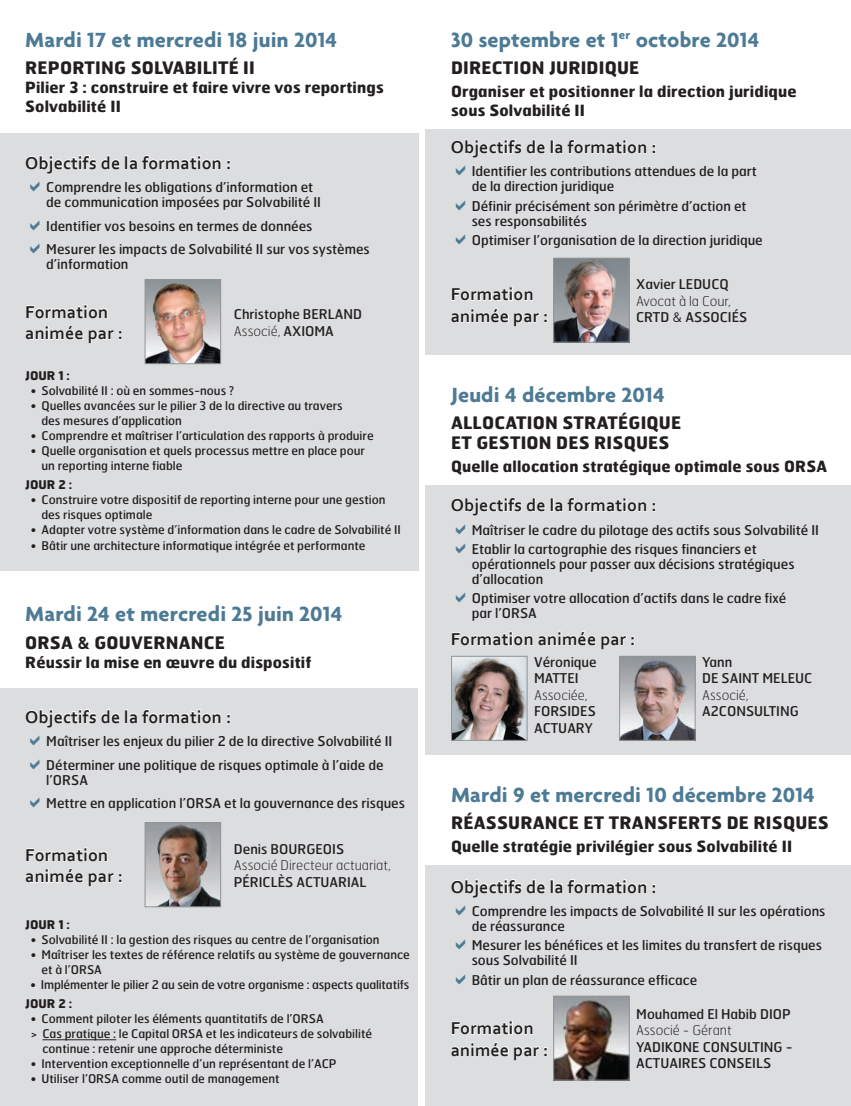
<style>
.page{position:relative;width:851px;height:1106px;background:#fff}
.page>*{position:absolute;margin:0;border:0;box-sizing:border-box;transform-origin:0 0}
.t1{font:700 22.2px "Agenda";letter-spacing:.01em;color:#4d7a95}
.t2{font:700 18px/21.6px "Corbel";letter-spacing:.01em;color:#231f20}
.t3{font:700 17.25px/19.8px "Hermes";letter-spacing:.01em;color:#231f20}
.t4{font:700 15.45px/18.9px "Hermes";letter-spacing:.01em;color:#231f20}
.t5{font:13.5px/15px "Hermes";color:#231f20}
.t6{font:100 13.5px/16.5px "Hermes";color:#231f20}
.t7{font:12px/15px "Hermes";color:#231f20}
.t8{font:700 12px "Hermes";color:#231f20}
.s1{font-weight:100}
.s2{font-family:"DIN"}
.s3{font-weight:400}
.s4{font-family:"DIN";font-weight:400}
</style>
<div class="page">
<div style="left:0;top:688px;width:418px;height:418px;background:#dcdddf"></div>
<div style="left:0;top:133px;width:418px;height:437px;background:#dcdddf"></div>
<svg style="left:26px;top:155px;width:195px;height:18px"></svg>
<svg style="left:227px;top:160px;width:3px;height:9px"></svg>
<svg style="left:26px;top:709px;width:195px;height:18px"></svg>
<svg style="left:227px;top:714px;width:3px;height:8px"></svg>
<svg style="left:26px;top:304px;width:82px;height:14px"></svg>
<svg style="left:25px;top:326px;width:97px;height:18px"></svg>
<img style="left:146px;top:281px;width:73px;height:81px">
<div style="left:144px;top:279px;width:77px;height:85px;border:1px solid #939598"></div>
<hr style="left:42px;top:1039px;width:74px;height:1px;background:#231f20">
<svg style="left:26px;top:847px;width:82px;height:14px"></svg>
<svg style="left:25px;top:869px;width:97px;height:17px"></svg>
<img style="left:146px;top:824px;width:73px;height:81px">
<div style="left:144px;top:822px;width:77px;height:85px;border:1px solid #939598"></div>
<div style="left:425px;top:129px;width:425px;height:225px;background:#dcdddf"></div>
<div style="left:425px;top:865px;width:425px;height:241px;background:#dcdddf"></div>
<svg style="left:451px;top:139px;width:195px;height:19px"></svg>
<svg style="left:652px;top:145px;width:3px;height:8px"></svg>
<svg style="left:451px;top:879px;width:195px;height:18px"></svg>
<svg style="left:652px;top:884px;width:3px;height:8px"></svg>
<svg style="left:451px;top:287px;width:82px;height:14px"></svg>
<svg style="left:451px;top:308px;width:96px;height:18px"></svg>
<svg style="left:451px;top:1021px;width:82px;height:13px"></svg>
<svg style="left:451px;top:1042px;width:96px;height:18px"></svg>
<img style="left:555px;top:260px;width:72px;height:81px">
<div style="left:553px;top:258px;width:76px;height:85px;border:1px solid #939598"></div>
<img style="left:555px;top:997px;width:72px;height:81px">
<div style="left:553px;top:995px;width:76px;height:85px;border:1px solid #939598"></div>
<div style="left:425px;top:485px;width:425px;height:269px;background:#dcdddf"></div>
<svg style="left:451px;top:497px;width:195px;height:19px"></svg>
<svg style="left:652px;top:503px;width:3px;height:8px"></svg>
<svg style="left:451px;top:631px;width:183px;height:18px"></svg>
<img style="left:453px;top:658px;width:72px;height:81px">
<div style="left:451px;top:656px;width:76px;height:85px;border:1px solid #939598"></div>
<img style="left:621px;top:658px;width:72px;height:81px">
<div style="left:619px;top:656px;width:76px;height:85px;border:1px solid #939598"></div>
<h1 class="t1" style="left:25px;top:26px;width:313px">Mardi 17 et mercredi 18 juin 2014</h1>
<p class="t3" style="left:25px;top:57px;width:231px">REPORTING SOLVABILITÉ II</p>
<p class="t4" style="left:25px;top:77px;width:360px">Pilier 3 : construire et faire vivre vos reportings<br>Solvabilité II</p>
<h2 class="t2" style="left:25px;top:151px;width:207px">Objectifs de la formation :</h2>
<p class="t5" style="left:46px;top:179px;width:276px">Comprendre les obligations d’information et de communication imposées par Solvabilité II</p>
<p class="t5" style="left:46px;top:213px;width:325px;line-height:23.5px">Identifier vos besoins en termes de données<br>Mesurer les impacts de Solvabilité II sur vos systèmes</p>
<p class="t5" style="left:46px;top:256px;width:84px">d’information</p>
<h2 class="t2" style="left:25px;top:300px;width:99px">Formation animée par :</h2>
<p class="t5" style="left:234px;top:305px;width:130px;line-height:16.5px">Christophe BERLAND<br><span class="s1">Associé,</span> AXIOMA</p>
<p class="t8" style="left:25px;top:368px;width:46px">JOUR 1 :</p>
<p class="t7" style="left:31px;top:383px;width:205px">• Solvabilité II : où en sommes-nous ?</p>
<p class="t7" style="left:41px;top:398px;width:303px;text-indent:-11px">• Quelles avancées sur le pilier 3 de la directive au travers des mesures d’application</p>
<p class="t7" style="left:31px;top:428px;width:344px">• Comprendre et maîtriser l’articulation des rapports à produire</p>
<p class="t7" style="left:41px;top:443px;width:325px;text-indent:-11px">• Quelle organisation et quels processus mettre en place pour un reporting interne fiable</p>
<p class="t8" style="left:25px;top:477px;width:48px">JOUR 2 :</p>
<p class="t7" style="left:41px;top:492px;width:345px;text-indent:-11px">• Construire votre dispositif de reporting interne pour une gestion des risques optimale</p>
<p class="t7" style="left:31px;top:522px;width:371px">• Adapter votre système d’information dans le cadre de Solvabilité II</p>
<p class="t7" style="left:31px;top:537px;width:336px">• Bâtir une architecture informatique intégrée et performante</p>
<h1 class="t1" style="left:25px;top:600px;width:318px">Mardi 24 et mercredi 25 juin 2014</h1>
<p class="t3" style="left:25px;top:631px;width:201px">ORSA <span class="s2">&amp;</span> GOUVERNANCE</p>
<p class="t4" style="left:25px;top:652px;width:288px">Réussir la mise en œuvre du dispositif</p>
<h2 class="t2" style="left:25px;top:705px;width:207px">Objectifs de la formation :</h2>
<p class="t5" style="left:46px;top:729px;width:347px;line-height:23.5px">Maîtriser les enjeux du pilier 2 de la directive Solvabilité II<br>Déterminer une politique de risques optimale à l’aide de</p>
<p class="t5" style="left:46px;top:767px;width:360px;line-height:23.5px">l’ORSA<br>Mettre en application l’ORSA et la gouvernance des risques</p>
<h2 class="t2" style="left:25px;top:843px;width:99px">Formation animée par :</h2>
<p class="t5" style="left:234px;top:841px;width:112px">Denis BOURGEOIS</p>
<p class="t6" style="left:234px;top:856px;width:158px">Associé Directeur actuariat,</p>
<p class="t5" style="left:234px;top:874px;width:134px">PÉRICLÈS ACTUARIAL</p>
<p class="t8" style="left:25px;top:916px;width:46px">JOUR 1 :</p>
<p class="t7" style="left:31px;top:931px;width:350px">• Solvabilité II : la gestion des risques au centre de l’organisation</p>
<p class="t7" style="left:41px;top:946px;width:370px;text-indent:-11px">• Maîtriser les textes de référence relatifs au système de gouvernance et à l’ORSA</p>
<p class="t7" style="left:30px;top:976px;width:380px">• Implémenter le pilier 2 au sein de votre organisme : aspects qualitatifs</p>
<p class="t8" style="left:25px;top:996px;width:48px">JOUR 2 :</p>
<p class="t7" style="left:31px;top:1010px;width:294px">• Comment piloter les éléments quantitatifs de l’ORSA</p>
<p class="t7" style="left:31px;top:1025px;width:343px">&gt; Cas pratique : le Capital ORSA et les indicateurs de solvabilité</p>
<p class="t7" style="left:42px;top:1040px;width:242px">continue : retenir une approche déterministe</p>
<p class="t7" style="left:31px;top:1055px;width:307px">• Intervention exceptionnelle d’un représentant de l’ACP</p>
<p class="t7" style="left:31px;top:1070px;width:250px">• Utiliser l’ORSA comme outil de management</p>
<h1 class="t1" style="left:451px;top:26px;width:310px">30 septembre et 1<sup>er</sup> octobre 2014</h1>
<p class="t3" style="left:451px;top:57px;width:190px">DIRECTION JURIDIQUE</p>
<p class="t4" style="left:451px;top:82px;width:347px">Organiser et positionner la direction juridique sous Solvabilité II</p>
<h2 class="t2" style="left:450px;top:136px;width:207px">Objectifs de la formation :</h2>
<p class="t5" style="left:471px;top:164px;width:287px">Identifier les contributions attendues de la part de la direction juridique</p>
<p class="t5" style="left:471px;top:198px;width:276px">Définir précisément son périmètre d’action et ses responsabilités</p>
<p class="t5" style="left:471px;top:232px;width:292px">Optimiser l’organisation de la direction juridique</p>
<h2 class="t2" style="left:450px;top:283px;width:99px">Formation animée par :</h2>
<p class="t5" style="left:636px;top:276px;width:94px">Xavier LEDUCQ</p>
<p class="t6" style="left:636px;top:292px;width:113px">Avocat à la Cour,<br><span class="s3">CRTD</span> <span class="s4">&amp;</span> <span class="s3">ASSOCIÉS</span></p>
<h1 class="t1" style="left:451px;top:381px;width:215px">Jeudi 4 décembre 2014</h1>
<p class="t3" style="left:451px;top:412px;width:231px">ALLOCATION STRATÉGIQUE<br>ET GESTION DES RISQUES</p>
<p class="t4" style="left:451px;top:456px;width:377px">Quelle allocation stratégique optimale sous ORSA</p>
<h2 class="t2" style="left:450px;top:494px;width:207px">Objectifs de la formation :</h2>
<p class="t5" style="left:471px;top:519px;width:349px;line-height:19.2px">Maîtriser le cadre du pilotage des actifs sous Solvabilité II<br>Etablir la cartographie des risques financiers et</p>
<p class="t5" style="left:471px;top:556px;width:324px">opérationnels pour passer aux décisions stratégiques d’allocation</p>
<p class="t5" style="left:471px;top:590px;width:316px">Optimiser votre allocation d’actifs dans le cadre fixé par l’ORSA</p>
<h2 class="t2" style="left:450px;top:627px;width:186px">Formation animée par :</h2>
<p class="t5" style="left:534px;top:653px;width:64px;line-height:16.5px">Véronique<br>MATTEI</p>
<p class="t6" style="left:534px;top:686px;width:55px">Associée,</p>
<p class="t5" style="left:534px;top:703px;width:63px;line-height:16.5px">FORSIDES<br>ACTUARY</p>
<p class="t5" style="left:702px;top:653px;width:112px;line-height:16.5px">Yann<br>DE SAINT MELEUC</p>
<p class="t6" style="left:702px;top:686px;width:48px">Associé,</p>
<p class="t5" style="left:702px;top:703px;width:98px">A2CONSULTING</p>
<h1 class="t1" style="left:451px;top:781px;width:365px">Mardi 9 et mercredi 10 décembre 2014</h1>
<p class="t3" style="left:451px;top:812px;width:379px">RÉASSURANCE ET TRANSFERTS DE RISQUES</p>
<p class="t4" style="left:451px;top:836px;width:342px">Quelle stratégie privilégier sous Solvabilité II</p>
<h2 class="t2" style="left:450px;top:875px;width:207px">Objectifs de la formation :</h2>
<p class="t5" style="left:471px;top:903px;width:355px">Comprendre les impacts de Solvabilité II sur les opérations de réassurance</p>
<p class="t5" style="left:471px;top:937px;width:352px">Mesurer les bénéfices et les limites du transfert de risques sous Solvabilité II</p>
<p class="t5" style="left:471px;top:971px;width:227px">Bâtir un plan de réassurance efficace</p>
<h2 class="t2" style="left:450px;top:1016px;width:99px">Formation animée par :</h2>
<p class="t5" style="left:636px;top:1006px;width:156px">Mouhamed El Habib DIOP</p>
<p class="t6" style="left:636px;top:1022px;width:97px">Associé - Gérant</p>
<p class="t5" style="left:636px;top:1038px;width:158px;line-height:16.5px">YADIKONE CONSULTING -<br>ACTUAIRES CONSEILS</p>
</div>
